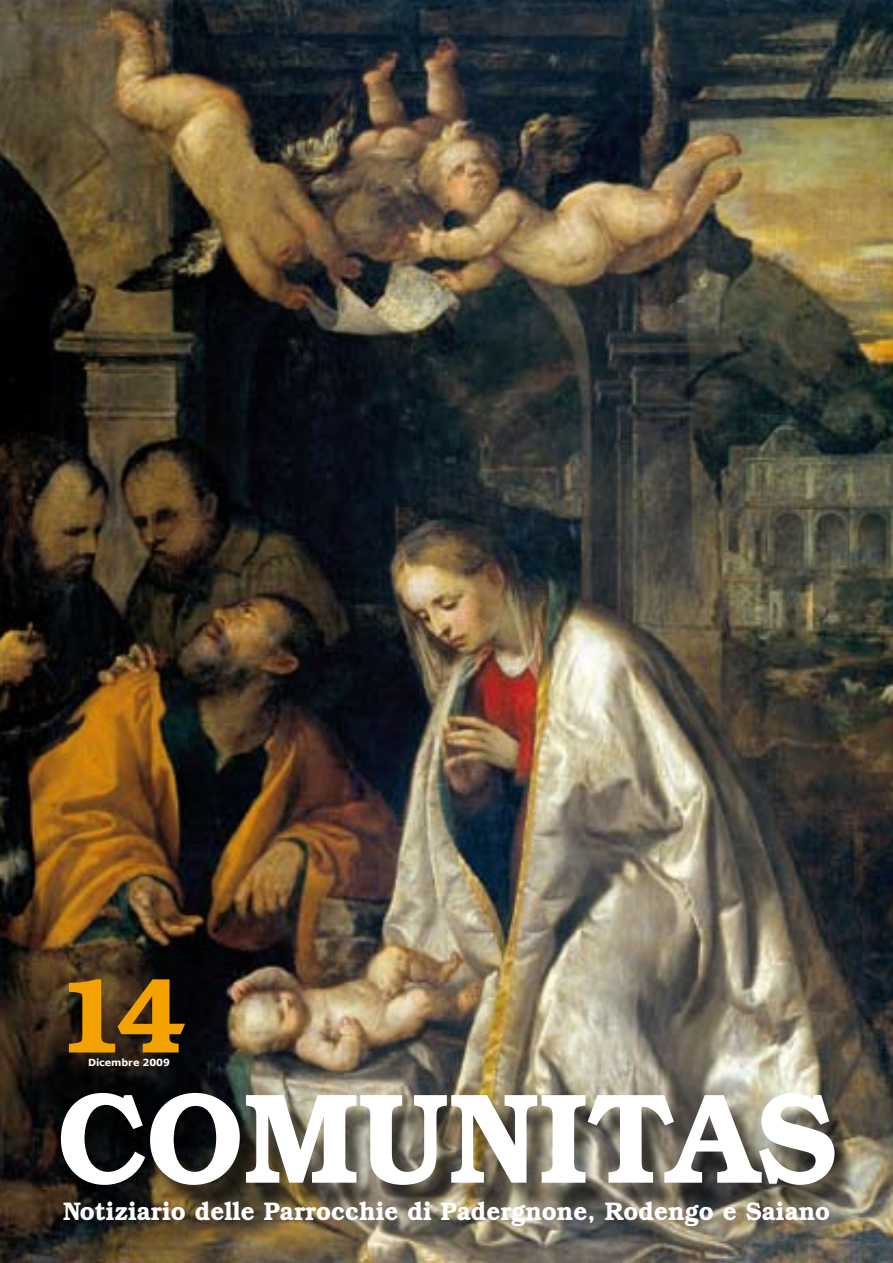
<style>
.page{position:relative;width:893px;height:1263px;background:#fff}
.page>*{position:absolute;margin:0;border:0;box-sizing:border-box;transform-origin:0 0}
.t1{font:600 128.55px "Bookman Std";color:#fff;scale:.95 1}
.t2{font:600 107.4px "Bookman Std";color:#f3a200}
.t3{font:600 25.5px "Bookman Std";color:#fff;scale:.95 1}
.t4{font:700 9.75px "Verdana";letter-spacing:-.01em;color:#fff}
</style>
<div class="page">
<img style="left:0;top:0;width:893px;height:1263px">
<div style="left:65px;top:1100px;width:792px;height:110px;background:#000;opacity:.55"></div>
<h2 class="t2" style="left:54px;top:952px;width:134px">14</h2>
<p class="t4" style="left:88px;top:1056px;width:83px">Dicembre 2009</p>
<h1 class="t1" style="left:57px;top:1062px;width:823px">COMUNITAS</h1>
<p class="t3" style="left:63px;top:1196px;width:809px">Notiziario delle Parrocchie di Padergnone, Rodengo e Saiano</p>
</div>
